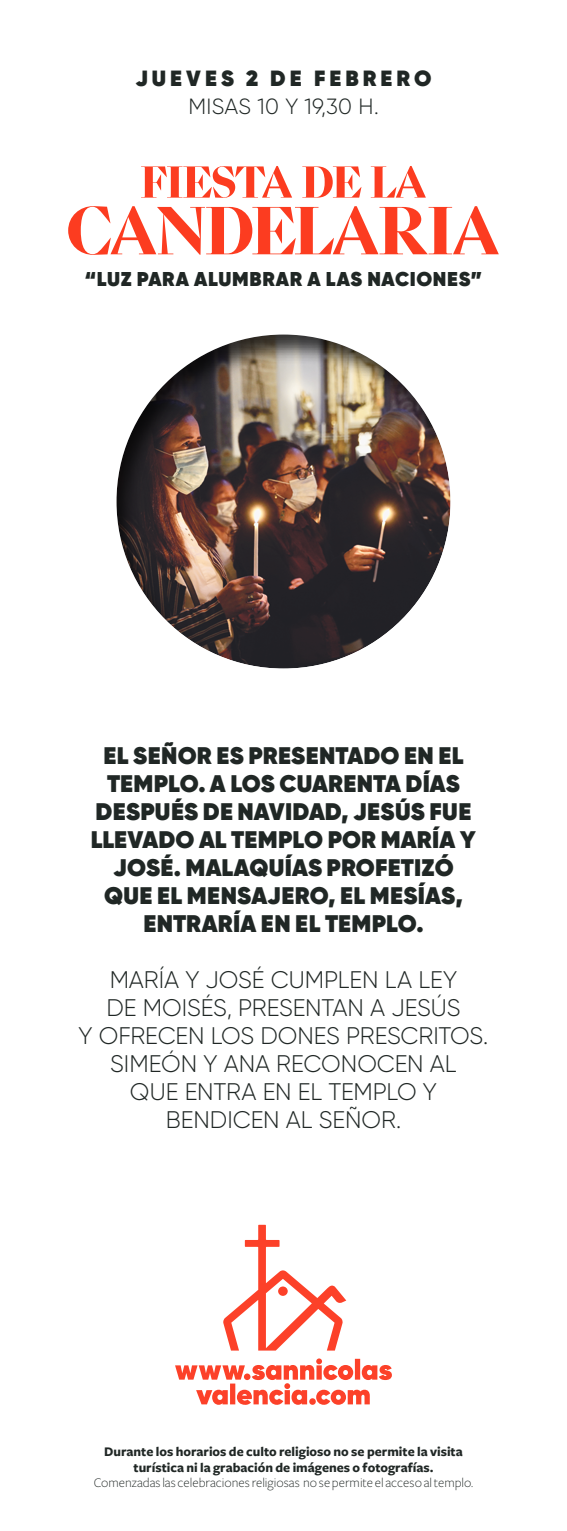
<style>
.page{position:relative;width:567px;height:1531px;background:#fff}
.page>*{position:absolute;margin:0;border:0;box-sizing:border-box;transform-origin:0 0}
.t1{font:700 76px "Sweep Poster";letter-spacing:-.02em;color:#fc3c20}
.t2{font:700 50px "Sweep Poster";letter-spacing:-.025em;color:#fc3c20}
.t3{font:800 24px/28px "Gilroy";letter-spacing:.005em;color:#202725;text-align:center}
.t4{font:300 24px/28px "Gilroy";letter-spacing:-.005em;color:#202725;text-align:center}
.t5{font:800 22px "Gilroy";letter-spacing:.185em;color:#202725}
.t6{font:300 22px "Gilroy";letter-spacing:.01em;color:#202725}
.t7{font:800 20px "Gilroy";letter-spacing:.035em;color:#202725}
.t8{font:700 13.6px/15.4px "Freight Sans";color:#202725;text-align:center}
.t9{font:300 13.6px "Freight Sans";color:#202725}
</style>
<div class="page">
<svg style="left:223px;top:1225px;width:123px;height:125px"></svg>
<div style="left:278px;top:1286px;width:10px;height:10px;background:#fc4129;border-radius:50%"></div>
<svg style="left:175px;top:1358px;width:217px;height:47px"></svg>
<div style="left:100px;top:322px;width:369px;height:350px;background:#000;opacity:.75"></div>
<p class="t5" style="left:135px;top:64px;width:298px">JUEVES 2 DE FEBRERO</p>
<p class="t6" style="left:188px;top:93px;width:192px">MISAS 10 Y 19,30 H.</p>
<h2 class="t2" style="left:140px;top:144px;width:288px">FIESTA DE LA</h2>
<h1 class="t1" style="left:67px;top:173px;width:434px">CANDELARIA</h1>
<p class="t7" style="left:85px;top:266px;width:399px">“LUZ PARA ALUMBRAR A LAS NACIONES”</p>
<p class="t3" style="left:91px;top:741px;width:387px">EL SEÑOR ES PRESENTADO EN EL<br>TEMPLO. A LOS CUARENTA DÍAS<br>DESPUÉS DE NAVIDAD, JESÚS FUE<br>LLEVADO AL TEMPLO POR MARÍA Y<br>JOSÉ. MALAQUÍAS PROFETIZÓ<br>QUE EL MENSAJERO, EL MESÍAS,<br>ENTRARÍA EN EL TEMPLO.</p>
<p class="t4" style="left:79px;top:965px;width:411px">MARÍA Y JOSÉ CUMPLEN LA LEY<br>DE MOISÉS, PRESENTAN A JESÚS<br>Y OFRECEN LOS DONES PRESCRITOS.<br>SIMEÓN Y ANA RECONOCEN AL<br>QUE ENTRA EN EL TEMPLO Y<br>BENDICEN AL SEÑOR.</p>
<p class="t8" style="left:104px;top:1444px;width:360px">Durante los horarios de culto religioso no se permite la visita turística ni la grabación de imágenes o fotografías.</p>
<p class="t9" style="left:94px;top:1475px;width:381px">Comenzadas las celebraciones religiosas no se permite el acceso al templo.</p>
</div>
